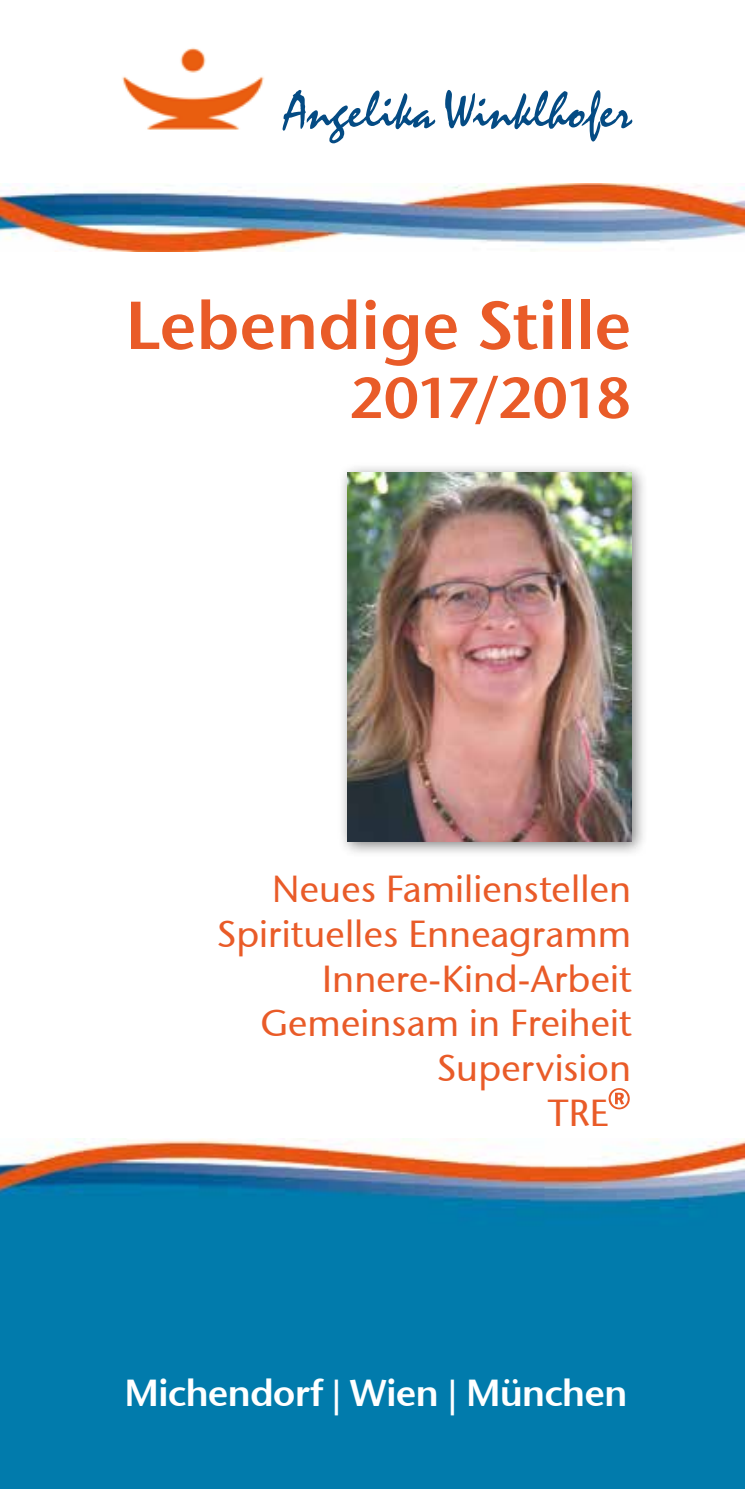
<style>
.page{position:relative;width:745px;height:1489px;background:#fff}
.page>*{position:absolute;margin:0;border:0;box-sizing:border-box;transform-origin:0 0}
.t1{font:67.5px "Stone Sans Semi ITCTT";letter-spacing:-.01em;color:#e95b28}
.t2{font:57.5px "Stone Sans Semi ITCTT";letter-spacing:-.045em;color:#e95b28}
.t3{font:50px "Mysell Normal";color:#044b84}
.t4{font:37.5px/44.5px "Stone Sans ITCTT Medium";color:#e95b28;text-align:right}
.t5{font:37.5px "Stone Sans Semi ITCTT";letter-spacing:-.03em;color:#fff}
.s1{font-family:"Stone Sans Semi ITCTT";font-size:57.5px}
</style>
<div class="page">
<img style="left:0;top:1138px;width:744px;height:350px">
<div style="left:337px;top:462px;width:311px;height:396px;background:#000;opacity:.5"></div>
<img style="left:347px;top:472px;width:284px;height:369px">
<img style="left:122px;top:47px;width:142px;height:83px">
<img style="left:0;top:183px;width:744px;height:69px">
<h3 class="t3" style="left:283px;top:82px;width:349px">Angelika Winklhofer</h3>
<h1 class="t1" style="left:125px;top:283px;width:507px">Lebendige Stille</h1>
<h2 class="t2" style="left:349px;top:362px;width:283px">2017/2018</h2>
<p class="t4" style="left:216px;top:866px;width:416px">Neues Familienstellen<br>Spirituelles Enneagramm<br>Innere-Kind-Arbeit<br>Gemeinsam in Freiheit<br>Supervision<br>TRE<span class="s1">®</span></p>
<p class="t5" style="left:124px;top:1369px;width:504px">Michendorf | Wien | München</p>
</div>
